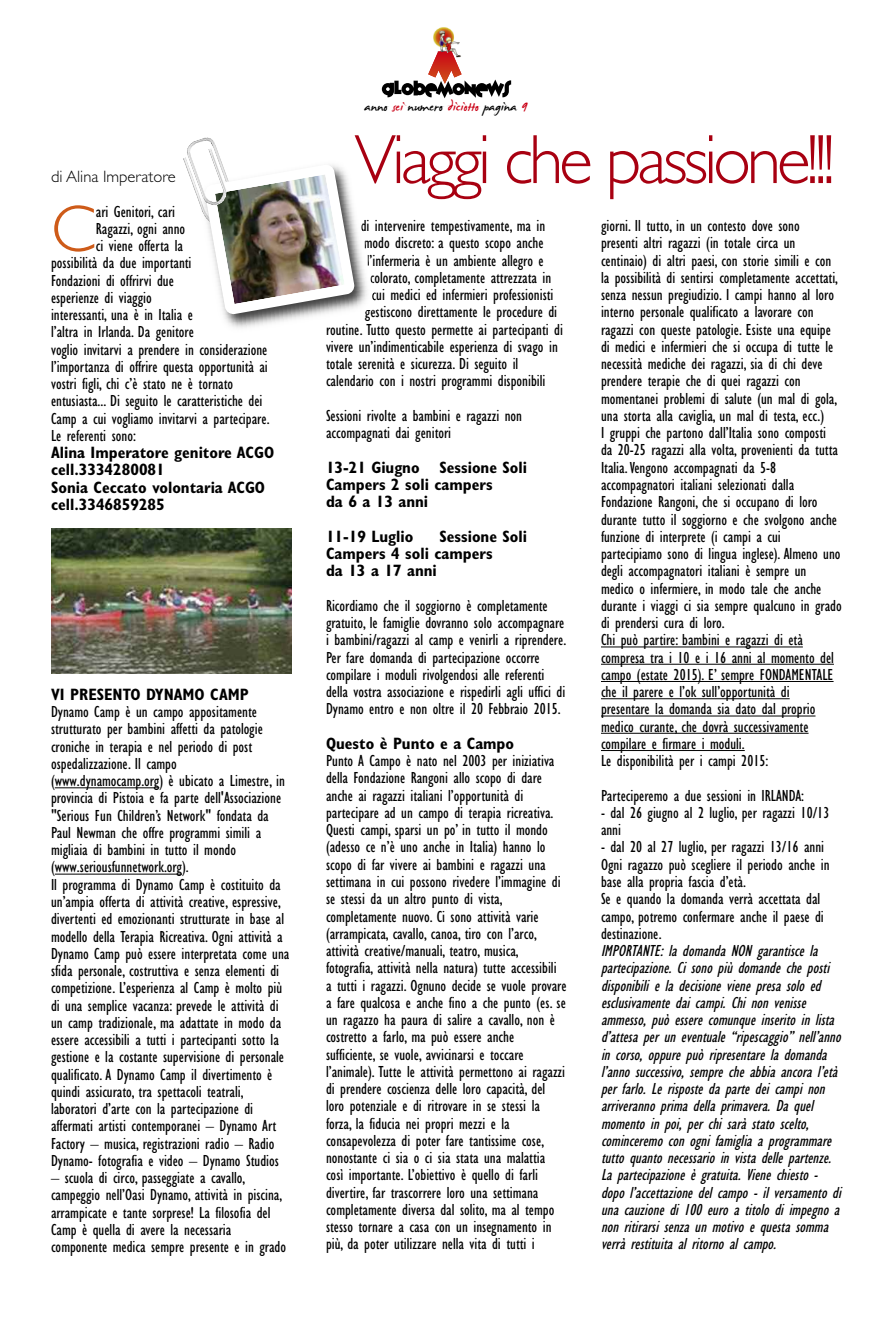
<style>
.page{position:relative;width:893px;height:1319px;background:#fff}
.page>*{position:absolute;margin:0;border:0;box-sizing:border-box;transform-origin:0 0}
.t1{font:300 70.05px "Gill Sans";letter-spacing:-.06em;color:#a80011}
.t2{font:300 66.15px "Gill Sans";color:#ce5b19}
.t3{font:22.5px "James Fajardo";color:#000}
.t4{font:condensed 16.5px/17.2px "Gill Sans";color:#000}
.t5{font:italic condensed 16.5px/17.2px "Gill Sans";color:#000}
.t6{font:700 condensed 16.5px/17.2px "Gill Sans";color:#000}
.t7{font:300 16.5px "Gill Sans";color:#000}
.s1{color:#ca0016}
</style>
<div class="page">
<img style="left:433px;top:27px;width:27px;height:24px">
<svg style="left:382px;top:51px;width:129px;height:47px"></svg>
<hr style="left:55px;top:787px;width:104px;height:1px;background:#000">
<hr style="left:55px;top:873px;width:127px;height:1px;background:#000">
<hr style="left:601px;top:646px;width:202px;height:1px;background:#000">
<hr style="left:601px;top:663px;width:233px;height:1px;background:#000">
<hr style="left:601px;top:681px;width:233px;height:1px;background:#000">
<hr style="left:601px;top:698px;width:189px;height:1px;background:#000">
<hr style="left:601px;top:715px;width:214px;height:1px;background:#000">
<hr style="left:601px;top:732px;width:207px;height:1px;background:#000">
<hr style="left:601px;top:750px;width:144px;height:1px;background:#000">
<img style="left:224px;top:224px;width:152px;height:104px">
<svg style="left:361px;top:224px;width:3px;height:8px"></svg>
<svg style="left:365px;top:240px;width:2px;height:8px"></svg>
<svg style="left:368px;top:254px;width:2px;height:12px"></svg>
<svg style="left:370px;top:275px;width:3px;height:9px"></svg>
<svg style="left:372px;top:291px;width:4px;height:9px"></svg>
<svg style="left:365px;top:308px;width:11px;height:4px"></svg>
<svg style="left:207px;top:165px;width:148px;height:150px"></svg>
<img style="left:215px;top:174px;width:130px;height:130px">
<img style="left:183px;top:140px;width:44px;height:83px">
<img style="left:51px;top:528px;width:241px;height:145px">
<p class="t7" style="left:51px;top:167px;width:126px">di Alina Imperatore</p>
<h2 class="t2" style="left:51px;top:189px;width:46px">C</h2>
<p class="t4" style="left:96px;top:204px;width:81px">ari Genitori, cari</p>
<p class="t4" style="left:96px;top:221px;width:91px">Ragazzi, ogni anno</p>
<p class="t4" style="left:96px;top:238px;width:89px">ci viene offerta la</p>
<p class="t4" style="left:51px;top:256px;width:142px">possibilità da due importanti</p>
<p class="t4" style="left:51px;top:273px;width:124px">Fondazioni di offrirvi due</p>
<p class="t4" style="left:51px;top:290px;width:102px">esperienze di viaggio</p>
<p class="t4" style="left:51px;top:307px;width:143px">interessanti, una è in Italia e</p>
<p class="t4" style="left:51px;top:325px;width:144px">l’altra in Irlanda. Da genitore</p>
<p class="t4" style="left:51px;top:342px;width:218px">voglio invitarvi a prendere in considerazione</p>
<p class="t4" style="left:51px;top:359px;width:218px">l’importanza di offrire questa opportunità ai</p>
<p class="t4" style="left:51px;top:376px;width:184px">vostri figli, chi c’è stato ne è tornato</p>
<p class="t4" style="left:51px;top:394px;width:213px">entusiasta... Di seguito le caratteristiche dei</p>
<p class="t4" style="left:51px;top:411px;width:220px">Camp a cui vogliamo invitarvi a partecipare.</p>
<p class="t4" style="left:51px;top:428px;width:86px">Le referenti sono:</p>
<p class="t6" style="left:51px;top:445px;width:225px">Alina Imperatore genitore ACGO cell.3334280081<br>Sonia Ceccato volontaria ACGO cell.3346859285</p>
<p class="t6" style="left:51px;top:687px;width:199px">VI PRESENTO DYNAMO CAMP</p>
<p class="t4" style="left:51px;top:704px;width:240px">Dynamo Camp è un campo appositamente strutturato per bambini affetti da patologie croniche in terapia e nel periodo di post ospedalizzazione. Il campo (www.dynamocamp.org) è ubicato a Limestre, in provincia di Pistoia e fa parte dell'Associazione "Serious Fun Children’s Network" fondata da Paul Newman che offre programmi simili a migliaia di bambini in tutto il mondo (www.seriousfunnetwork.org).<br>Il programma di Dynamo Camp è costituito da un’ampia offerta di attività creative, espressive, divertenti ed emozionanti strutturate in base al modello della Terapia Ricreativa. Ogni attività a Dynamo Camp può essere interpretata come una sfida personale, costruttiva e senza elementi di competizione. L’esperienza al Camp è molto più di una semplice vacanza: prevede le attività di un camp tradizionale, ma adattate in modo da essere accessibili a tutti i partecipanti sotto la gestione e la costante supervisione di personale qualificato. A Dynamo Camp il divertimento è quindi assicurato, tra spettacoli teatrali, laboratori d’arte con la partecipazione di affermati artisti contemporanei – Dynamo Art Factory – musica, registrazioni radio – Radio Dynamo- fotografia e video – Dynamo Studios</p>
<p class="t4" style="left:51px;top:1170px;width:237px">– scuola di circo, passeggiate a cavallo, campeggio nell’Oasi Dynamo, attività in piscina, arrampicate e tante sorprese! La filosofia del Camp è quella di avere la necessaria componente medica sempre presente e in grado</p>
<h3 class="t3" style="left:364px;top:95px;width:165px">anno <span class="s1">sei</span> numero <span class="s1">diciotto</span> pagina <span class="s1">9</span></h3>
<h1 class="t1" style="left:354px;top:118px;width:482px">Viaggi che passione !</h1>
<p class="t4" style="left:361px;top:218px;width:186px">di intervenire tempestivamente, ma in</p>
<p class="t4" style="left:364px;top:236px;width:181px">modo discreto: a questo scopo anche</p>
<p class="t4" style="left:367px;top:253px;width:178px">l’infermeria è un ambiente allegro e</p>
<p class="t4" style="left:370px;top:270px;width:183px">colorato, completamente attrezzata in</p>
<p class="t4" style="left:372px;top:287px;width:183px">cui medici ed infermieri professionisti</p>
<p class="t4" style="left:365px;top:305px;width:194px">gestiscono direttamente le procedure di</p>
<p class="t4" style="left:326px;top:322px;width:238px">routine. Tutto questo permette ai partecipanti di</p>
<p class="t4" style="left:326px;top:339px;width:233px">vivere un’indimenticabile esperienza di svago in</p>
<p class="t4" style="left:326px;top:356px;width:194px">totale serenità e sicurezza. Di seguito il</p>
<p class="t4" style="left:326px;top:374px;width:221px">calendario con i nostri programmi disponibili</p>
<p class="t4" style="left:326px;top:408px;width:198px">Sessioni rivolte a bambini e ragazzi non accompagnati dai genitori</p>
<p class="t6" style="left:326px;top:460px;width:203px">13-21 Giugno Sessione Soli<br>Campers 2 soli campers<br>da 6 a 13 anni</p>
<p class="t6" style="left:326px;top:529px;width:89px">11-19 Luglio</p>
<p class="t6" style="left:326px;top:529px;width:203px;text-indent:113px">Sessione Soli<br>Campers 4 soli campers<br>da 13 a 17 anni</p>
<p class="t4" style="left:326px;top:598px;width:242px">Ricordiamo che il soggiorno è completamente gratuito, le famiglie dovranno solo accompagnare i bambini/ragazzi al camp e venirli a riprendere.<br>Per fare domanda di partecipazione occorre compilare i moduli rivolgendosi alle referenti della vostra associazione e rispedirli agli uffici di Dynamo entro e non oltre il 20 Febbraio 2015.</p>
<p class="t6" style="left:326px;top:736px;width:190px">Questo è Punto e a Campo</p>
<p class="t4" style="left:326px;top:753px;width:242px">Punto A Campo è nato nel 2003 per iniziativa della Fondazione Rangoni allo scopo di dare anche ai ragazzi italiani l’opportunità di partecipare ad un campo di terapia ricreativa.<br>Questi campi, sparsi un po’ in tutto il mondo (adesso ce n’è uno anche in Italia) hanno lo scopo di far vivere ai bambini e ragazzi una settimana in cui possono rivedere l’immagine di se stessi da un altro punto di vista, completamente nuovo. Ci sono attività varie (arrampicata, cavallo, canoa, tiro con l’arco, attività creative/manuali, teatro, musica, fotografia, attività nella natura) tutte accessibili<br>a tutti i ragazzi. Ognuno decide se vuole provare a fare qualcosa e anche fino a che punto (es. se un ragazzo ha paura di salire a cavallo, non è costretto a farlo, ma può essere anche sufficiente, se vuole, avvicinarsi e toccare l’animale). Tutte le attività permettono ai ragazzi di prendere coscienza delle loro capacità, del loro potenziale e di ritrovare in se stessi la forza, la fiducia nei propri mezzi e la consapevolezza di poter fare tantissime cose, nonostante ci sia o ci sia stata una malattia così importante. L’obiettivo è quello di farli divertire, far trascorrere loro una settimana completamente diversa dal solito, ma al tempo stesso tornare a casa con un insegnamento in più, da poter utilizzare nella vita di tutti i</p>
<p class="t4" style="left:601px;top:218px;width:242px">giorni. Il tutto, in un contesto dove sono<br>presenti altri ragazzi (in totale circa un centinaio) di altri paesi, con storie simili e con la possibilità di sentirsi completamente accettati, senza nessun pregiudizio. I campi hanno al loro interno personale qualificato a lavorare con ragazzi con queste patologie. Esiste una equipe di medici e infermieri che si occupa di tutte le necessità mediche dei ragazzi, sia di chi deve prendere terapie che di quei ragazzi con momentanei problemi di salute (un mal di gola, una storta alla caviglia, un mal di testa, ecc.)<br>I gruppi che partono dall’Italia sono composti<br>da 20-25 ragazzi alla volta, provenienti da tutta Italia.Vengono accompagnati da 5-8 accompagnatori italiani selezionati dalla Fondazione Rangoni, che si occupano di loro durante tutto il soggiorno e che svolgono anche funzione di interprete (i campi a cui partecipiamo sono di lingua inglese). Almeno uno degli accompagnatori italiani è sempre un medico o infermiere, in modo tale che anche durante i viaggi ci sia sempre qualcuno in grado di prendersi cura di loro.<br>Chi può partire: bambini e ragazzi di età compresa tra i 10 e i 16 anni al momento del campo (estate 2015). E’ sempre FONDAMENTALE che il parere e l’ok sull’opportunità di presentare la domanda sia dato dal proprio medico curante, che dovrà successivamente compilare e firmare i moduli.<br>Le disponibilità per i campi 2015:</p>
<p class="t4" style="left:601px;top:788px;width:205px">Parteciperemo a due sessioni in IRLANDA:</p>
<p class="t4" style="left:601px;top:805px;width:230px">- dal 26 giugno al 2 luglio, per ragazzi 10/13 anni</p>
<p class="t4" style="left:601px;top:839px;width:230px">- dal 20 al 27 luglio, per ragazzi 13/16 anni Ogni ragazzo può scegliere il periodo anche in base alla propria fascia d’età.<br>Se e quando la domanda verrà accettata dal campo, potremo confermare anche il paese di destinazione.</p>
<p class="t5" style="left:601px;top:943px;width:245px">IMPORTANTE: la domanda NON garantisce la partecipazione. Ci sono più domande che posti disponibili e la decisione viene presa solo ed esclusivamente dai campi. Chi non venisse ammesso, può essere comunque inserito in lista d’attesa per un eventuale “ripescaggio” nell’anno in corso, oppure può ripresentare la domanda l’anno successivo, sempre che abbia ancora l’età per farlo. Le risposte da parte dei campi non arriveranno prima della primavera. Da quel momento in poi, per chi sarà stato scelto, cominceremo con ogni famiglia a programmare tutto quanto necessario in vista delle partenze.<br>La partecipazione è gratuita. Viene chiesto - dopo l’accettazione del campo - il versamento di una cauzione di 100 euro a titolo di impegno a non ritirarsi senza un motivo e questa somma verrà restituita al ritorno al campo.</p>
</div>
